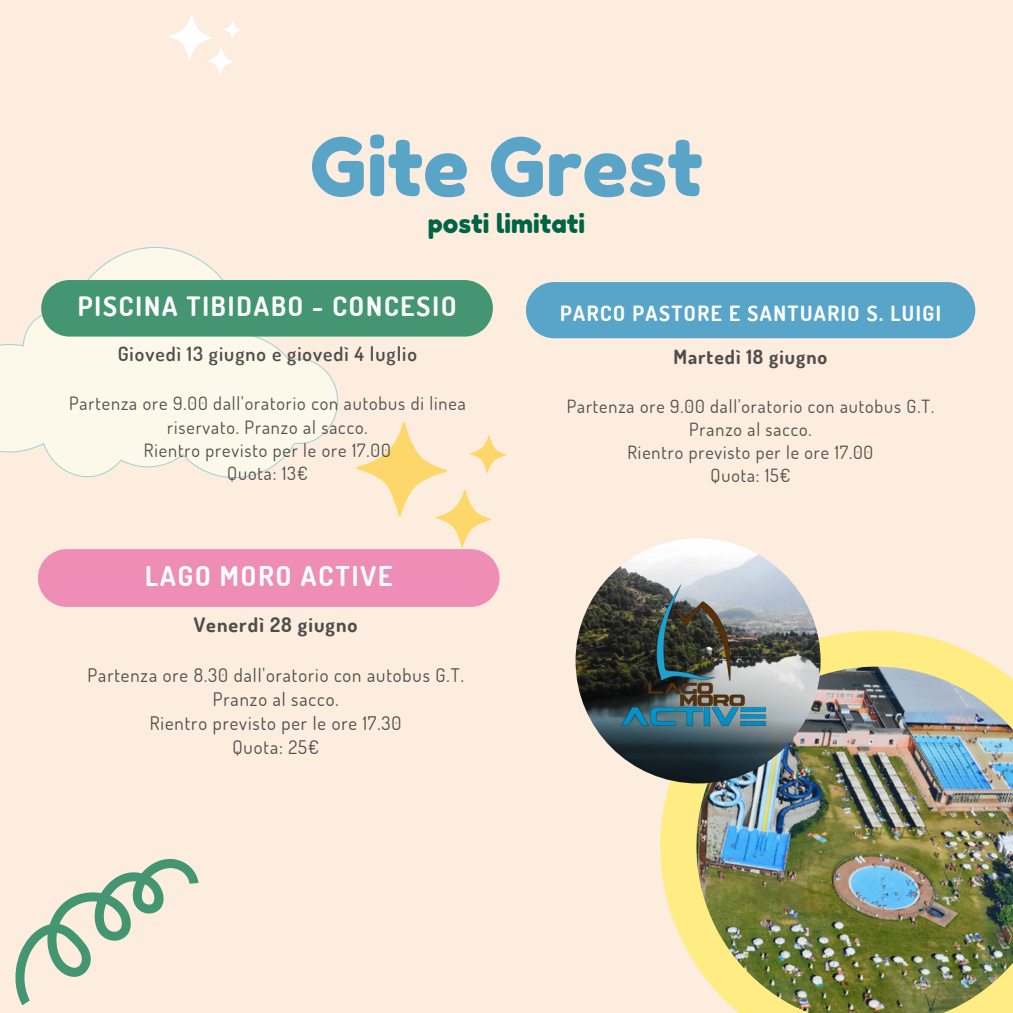
<style>
.page{position:relative;width:1013px;height:1013px;background:#fff}
.page>*{position:absolute;margin:0;border:0;box-sizing:border-box;transform-origin:0 0}
.t1{font:79.75px "Fredoka One";color:#5aa4c8}
.t2{font:700 27.25px "Dosis";letter-spacing:.07em;color:#fff}
.t3{font:700 26.75px "Dosis";letter-spacing:.07em;color:#fff}
.t4{font:25.88px "Fredoka One";color:#006444}
.t5{font:700 21px "Dosis";letter-spacing:.07em;color:#fff}
.t6{font:700 20.12px "Dosis";letter-spacing:.05em;color:#4d4d4d}
.t7{font:600 19.62px "Dosis";letter-spacing:.05em;color:#4d4d4d}
.t8{font:700 19.62px "Dosis";letter-spacing:.05em;color:#4d4d4d}
.t9{font:18.62px "Dosis";letter-spacing:.05em;color:#4d4d4d}
.t10{font:18.25px/23.1px "Dosis";letter-spacing:.05em;color:#4d4d4d;text-align:center}
.t11{font:18.12px "Dosis";letter-spacing:.05em;color:#4d4d4d}
</style>
<div class="page">
<div style="left:0;top:0;width:1012px;height:1012px;background:#fdedde"></div>
<div style="left:526px;top:282px;width:449px;height:56px;background:#58a5c9"></div>
<svg style="left:0;top:247px;width:339px;height:206px"></svg>
<div style="left:41px;top:280px;width:452px;height:56px;background:#439671"></div>
<svg style="left:38px;top:422px;width:468px;height:185px"></svg>
<svg style="left:168px;top:14px;width:73px;height:61px"></svg>
<svg style="left:15px;top:859px;width:184px;height:147px"></svg>
<svg style="left:660px;top:630px;width:334px;height:335px;fill:#ffec83"></svg>
<img style="left:696px;top:666px;width:316px;height:346px">
<img style="left:575px;top:538px;width:245px;height:245px;border-radius:50%">
<p class="t1" style="left:310px;top:118px;width:394px">Gite Grest</p>
<p class="t4" style="left:428px;top:208px;width:159px">posti limitati</p>
<p class="t3" style="left:78px;top:289px;width:380px">PISCINA TIBIDABO - CONCESIO</p>
<h2 class="t7" style="left:118px;top:341px;width:301px">Giovedì 13 giugno e giovedì 4 luglio</h2>
<p class="t10" style="left:69px;top:391px;width:398px">Partenza ore 9.00 dall'oratorio con autobus di linea riservato. Pranzo al sacco.</p>
<h1 class="t10" style="left:144px;top:438px;width:249px">Rientro previsto per le ore 17.00</h1>
<h4 class="t10" style="left:227px;top:461px;width:82px">Quota: 13€</h4>
<p class="t2" style="left:145px;top:558px;width:249px">LAGO MORO ACTIVE</p>
<p class="t6" style="left:194px;top:611px;width:165px">Venerdì 28 giugno</p>
<h1 class="t9" style="left:87px;top:663px;width:378px">Partenza ore 8.30 dall'oratorio con autobus G.T.</h1>
<h4 class="t9" style="left:213px;top:687px;width:127px">Pranzo al sacco.</h4>
<p class="t9" style="left:150px;top:710px;width:253px">Rientro previsto per le ore 17.30</p>
<p class="t9" style="left:232px;top:734px;width:88px">Quota: 25€</p>
<p class="t5" style="left:560px;top:299px;width:382px">PARCO PASTORE E SANTUARIO S. LUIGI</p>
<p class="t8" style="left:673px;top:343px;width:155px">Martedì 18 giugno</p>
<p class="t11" style="left:566px;top:394px;width:369px">Partenza ore 9.00 dall'oratorio con autobus G.T.</p>
<p class="t11" style="left:689px;top:417px;width:124px">Pranzo al sacco.</p>
<h3 class="t11" style="left:627px;top:440px;width:247px">Rientro previsto per le ore 17.00</h3>
<h4 class="t11" style="left:710px;top:463px;width:81px">Quota: 15€</h4>
</div>
